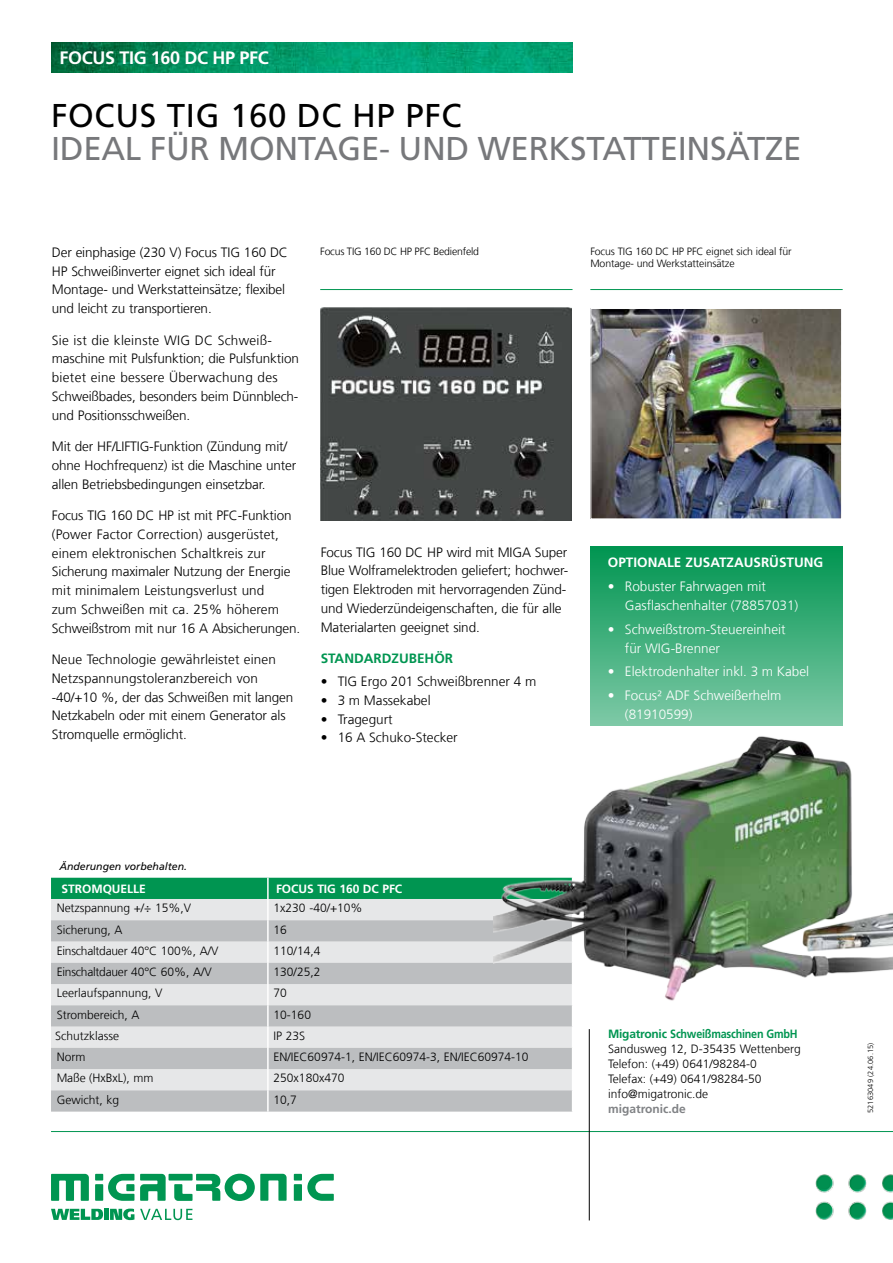
<style>
.page{position:relative;width:893px;height:1263px;background:#fff}
.page>*{position:absolute;margin:0;border:0;box-sizing:border-box;transform-origin:0 0}
.t1{font:33px "Frutiger LT Pro";letter-spacing:-.01em;color:#77787b}
.t2{font:33px "Frutiger LT Pro";letter-spacing:.02em;color:#000}
.t3{font:700 18px "Frutiger LT Pro";letter-spacing:-.02em;color:#fff}
.t4{font:300 13.5px/18.8px "Frutiger LT Com";letter-spacing:-.01em;color:#000}
.t5{font:300 13.5px/18.8px "Frutiger LT Com";letter-spacing:.01em;color:#000}
.t6{font:300 13.5px/19.4px "Frutiger LT Com";color:#fff}
.t7{font:700 13.5px "Frutiger LT Pro";color:#fff}
.t8{font:700 13.5px "Frutiger LT Pro";color:#009551}
.t9{font:300 12px/15px "Frutiger LT Com";color:#000}
.t10{font:300 12px "Frutiger LT Com";letter-spacing:-.02em;color:#000}
.t11{font:700 12px "Frutiger LT Pro";letter-spacing:-.02em;color:#009551}
.t12{font:700 12px "Frutiger LT Pro";letter-spacing:-.005em;color:#fff}
.t13{font:700 12px "Frutiger LT Pro";color:#808285}
.t14{font:300 10.5px/12.6px "Frutiger LT Com";letter-spacing:-.01em;color:#000}
.t15{font:italic 10.5px "Frutiger LT Pro";color:#000}
.t16{font:300 7.5px "Frutiger LT Com";letter-spacing:.01em;color:#000}
</style>
<div class="page">
<img style="left:320px;top:307px;width:251px;height:213px">
<img style="left:51px;top:43px;width:522px;height:29px">
<hr style="left:590px;top:289px;width:253px;height:1px;background:#009551">
<hr style="left:51px;top:1131px;width:842px;height:1px;background:#009551">
<div style="left:95px;top:1174px;width:8px;height:6px;background:#009551"></div>
<div style="left:95px;top:1184px;width:8px;height:17px;background:#009551"></div>
<div style="left:294px;top:1174px;width:8px;height:6px;background:#009551"></div>
<div style="left:294px;top:1184px;width:8px;height:17px;background:#009551"></div>
<svg style="left:108px;top:1174px;width:26px;height:27px"></svg>
<svg style="left:307px;top:1174px;width:27px;height:27px"></svg>
<svg style="left:140px;top:1174px;width:26px;height:27px"></svg>
<svg style="left:51px;top:1174px;width:38px;height:27px"></svg>
<div style="left:169px;top:1174px;width:24px;height:6px;background:#009551"></div>
<svg style="left:174px;top:1174px;width:113px;height:27px"></svg>
<svg style="left:51px;top:1209px;width:52px;height:11px"></svg>
<div style="left:104px;top:1209px;width:5px;height:11px;background:#009551"></div>
<svg style="left:110px;top:1208px;width:24px;height:12px"></svg>
<svg style="left:140px;top:1209px;width:52px;height:11px"></svg>
<img style="left:815px;top:1174px;width:78px;height:46px">
<hr style="left:589px;top:1029px;width:1px;height:191px;background:#000">
<div style="left:590px;top:546px;width:253px;height:180px;background:linear-gradient(to bottom,#009450,#7ec9a6)"></div>
<svg style="left:51px;top:877px;width:521px;height:234px;background:#bfcdc9"></svg>
<hr style="left:267px;top:963px;width:2px;height:21px;background:#fff">
<hr style="left:320px;top:289px;width:252px;height:1px;background:#009551">
<img style="left:493px;top:736px;width:400px;height:271px">
<img style="left:592px;top:310px;width:248px;height:207px">
<div style="left:590px;top:308px;width:252px;height:211px;border:1px solid #fff"></div>
<h2 class="t3" style="left:60px;top:47px;width:211px">FOCUS TIG 160 DC HP PFC</h2>
<h1 class="t2" style="left:51px;top:96px;width:412px">FOCUS TIG 160 DC HP PFC</h1>
<h1 class="t1" style="left:51px;top:129px;width:752px">IDEAL FÜR MONTAGE- UND WERKSTATTEINSÄTZE</h1>
<p class="t4" style="left:52px;top:243px;width:238px">Der einphasige (230 V) Focus TIG 160 DC</p>
<p class="t14" style="left:320px;top:245px;width:160px">Focus TIG 160 DC HP PFC Bedienfeld</p>
<p class="t4" style="left:52px;top:262px;width:235px">HP Schweißinverter eignet sich ideal für<br>Montage- und Werkstatteinsätze; flexibel und leicht zu transportieren.</p>
<p class="t4" style="left:52px;top:331px;width:249px">Sie ist die kleinste WIG DC Schweiß&shy;maschine mit Pulsfunktion; die Pulsfunktion bietet eine bessere Überwachung des Schweißbades, besonders beim Dünnblech&shy;und Positionsschweißen.</p>
<p class="t4" style="left:52px;top:437px;width:246px">Mit der HF/LIFTIG-Funktion (Zündung mit/ ohne Hochfrequenz) ist die Maschine unter allen Betriebsbedingungen einsetzbar.</p>
<p class="t5" style="left:52px;top:506px;width:250px">Focus TIG 160 DC HP ist mit PFC-Funktion (Power Factor Correction) ausgerüstet, einem elektronischen Schaltkreis zur Sicherung maximaler Nutzung der Energie mit minimalem Leistungsverlust und<br>zum Schweißen mit ca. 25% höherem Schweißstrom mit nur 16 A Absicherungen.</p>
<p class="t4" style="left:52px;top:650px;width:243px">Neue Technologie gewährleistet einen Netzspannungstoleranzbereich von -40/+10 %, der das Schweißen mit langen Netzkabeln oder mit einem Generator als Stromquelle ermöglicht.</p>
<p class="t4" style="left:321px;top:543px;width:249px">Focus TIG 160 DC HP wird mit MIGA Super Blue Wolframelektroden geliefert; hochwer&shy;tigen Elektroden mit hervorragenden Zünd&shy;und Wiederzündeigenschaften, die für alle Materialarten geeignet sind.</p>
<p class="t8" style="left:321px;top:650px;width:134px">STANDARDZUBEHÖR</p>
<p class="t4" style="left:321px;top:672px;width:217px">• TIG Ergo 201 Schweißbrenner 4 m</p>
<p class="t4" style="left:321px;top:691px;width:112px">• 3 m Massekabel</p>
<p class="t4" style="left:321px;top:710px;width:74px">• Tragegurt</p>
<p class="t4" style="left:321px;top:728px;width:139px">• 16 A Schuko-Stecker</p>
<p class="t14" style="left:590px;top:245px;width:203px">Focus TIG 160 DC HP PFC eignet sich ideal für<br>Montage- und Werkstatteinsätze</p>
<p class="t7" style="left:608px;top:555px;width:217px">OPTIONALE ZUSATZAUSRÜSTUNG</p>
<p class="t6" style="left:625px;top:576px;width:175px;text-indent:-17px">• Robuster Fahrwagen mit<br>Gasflaschenhalter (78857031)</p>
<p class="t6" style="left:625px;top:619px;width:162px;text-indent:-17px">• Schweißstrom-Steuereinheit für WIG-Brenner</p>
<p class="t6" style="left:608px;top:662px;width:203px">• Elektrodenhalter inkl. 3 m Kabel</p>
<p class="t6" style="left:625px;top:686px;width:158px;text-indent:-17px">• Focus² ADF Schweißerhelm (81910599)</p>
<p class="t15" style="left:60px;top:860px;width:129px">Änderungen vorbehalten.</p>
<p class="t12" style="left:62px;top:881px;width:86px">STROMQUELLE</p>
<p class="t12" style="left:276px;top:881px;width:128px">FOCUS TIG 160 DC PFC</p>
<p class="t9" style="left:57px;top:901px;width:136px">Netzspannung +/÷ 15%,V</p>
<p class="t9" style="left:274px;top:901px;width:90px">1x230 -40/+10%</p>
<p class="t9" style="left:57px;top:922px;width:67px">Sicherung, A</p>
<p class="t9" style="left:274px;top:922px;width:15px">16</p>
<p class="t10" style="left:57px;top:944px;width:163px">Einschaltdauer 40°C 100%, A/V</p>
<p class="t9" style="left:274px;top:943px;width:48px">110/14,4</p>
<p class="t10" style="left:57px;top:965px;width:157px">Einschaltdauer 40°C 60%, A/V</p>
<p class="t9" style="left:274px;top:964px;width:48px">130/25,2</p>
<p class="t9" style="left:57px;top:986px;width:107px">Leerlaufspannung, V</p>
<p class="t9" style="left:274px;top:986px;width:15px">70</p>
<p class="t9" style="left:57px;top:1007px;width:84px">Strombereich, A</p>
<p class="t9" style="left:274px;top:1007px;width:39px">10-160</p>
<p class="t9" style="left:55px;top:1028px;width:65px">Schutzklasse</p>
<p class="t9" style="left:274px;top:1028px;width:33px">IP 23S</p>
<p class="t9" style="left:57px;top:1049px;width:30px">Norm</p>
<p class="t9" style="left:274px;top:1049px;width:256px">EN/IEC60974-1, EN/IEC60974-3, EN/IEC60974-10</p>
<p class="t9" style="left:57px;top:1071px;width:98px">Maße (HxBxL), mm</p>
<p class="t9" style="left:274px;top:1071px;width:72px">250x180x470</p>
<p class="t9" style="left:57px;top:1092px;width:64px">Gewicht, kg</p>
<p class="t9" style="left:274px;top:1092px;width:25px">10,7</p>
<p class="t11" style="left:608px;top:1027px;width:191px">Migatronic Schweißmaschinen GmbH</p>
<p class="t9" style="left:608px;top:1041px;width:194px">Sandusweg 12, D-35435 Wettenberg<br>Telefon: (+49) 0641/98284-0<br>Telefax: (+49) 0641/98284-50 info@migatronic.de</p>
<p class="t13" style="left:608px;top:1102px;width:79px">migatronic.de</p>
<p class="t16" style="left:866px;top:1113px;width:72px;rotate:-90deg">52163049 (24.06.15)</p>
</div>
